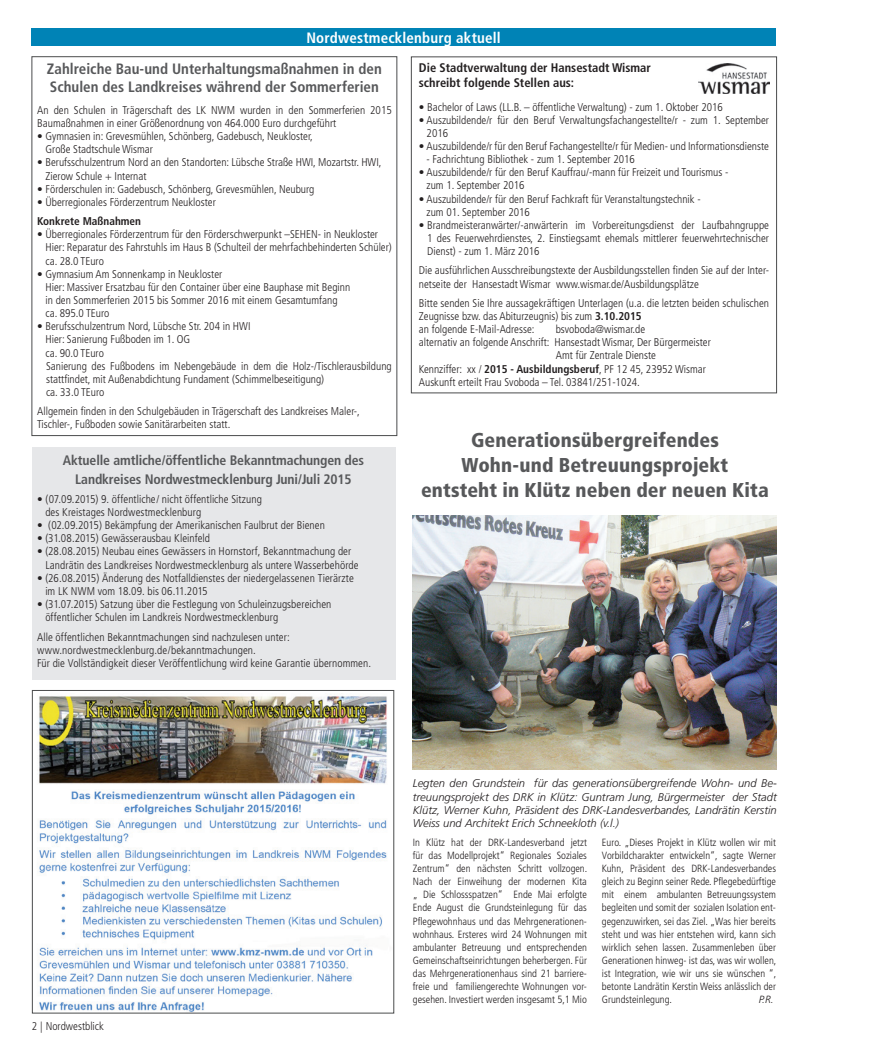
<style>
.page{position:relative;width:877px;height:1049px;background:#fff}
.page>*{position:absolute;margin:0;border:0;box-sizing:border-box;transform-origin:0 0}
.t1{font:900 condensed 20px/25px "Frutiger";letter-spacing:.005em;color:#57585a;text-align:center}
.t2{font:700 condensed 15px/18.8px "Frutiger";color:#57585a}
.t3{font:700 condensed 15px "Frutiger";letter-spacing:.01em;color:#fff}
.t4{font:700 condensed 13.75px/18.8px "Frutiger";letter-spacing:-.01em;color:#57585a;text-align:center}
.t5{font:700 condensed 12.5px/15px "Frutiger";color:#231f20}
.t6{font:300 condensed 11.25px/13.1px "Frutiger";color:#231f20}
.t7{font:italic 300 11.25px/13.1px "Frutiger";color:#231f20;text-align:justify}
.t8{font:700 condensed 11.25px "Frutiger";color:#231f20}
.t9{font:300 condensed 10.5px/13.1px "Frutiger";color:#231f20;text-align:justify}
.t10{font:italic 300 10.5px "Frutiger";color:#231f20}
.s1{font-weight:700}
</style>
<div class="page">
<div style="left:32px;top:28px;width:744px;height:18px;background:#0083b6"></div>
<div style="left:32px;top:447px;width:363px;height:232px;background:#e6e7e9"></div>
<div style="left:32px;top:56px;width:365px;height:380px;border:1px solid #4b4c4d"></div>
<div style="left:411px;top:56px;width:366px;height:337px;border:1px solid #4b4c4d"></div>
<img style="left:699px;top:64px;width:70px;height:29px">
<img style="left:39px;top:694px;width:348px;height:317px">
<div style="left:32px;top:690px;width:362px;height:323px;border:1px solid #4b4c4d"></div>
<img style="left:413px;top:516px;width:364px;height:253px">
<h2 class="t3" style="left:306px;top:29px;width:196px">Nordwestmecklenburg aktuell</h2>
<h2 class="t2" style="left:47px;top:59px;width:336px">Zahlreiche Bau-und Unterhaltungsmaßnahmen in den<br>Schulen des Landkreises während der Sommerferien</h2>
<p class="t5" style="left:419px;top:60px;width:234px">Die Stadtverwaltung der Hansestadt Wismar schreibt folgende Stellen aus:</p>
<p class="t6" style="left:419px;top:100px;width:306px">• Bachelor of Laws (LL.B. – öffentliche Verwaltung) - zum 1. Oktober 2016</p>
<p class="t6" style="left:427px;top:113px;width:344px;text-indent:-8px">• Auszubildende/r für den Beruf Verwaltungsfachangestellte/r - zum 1. September<br>2016</p>
<p class="t6" style="left:419px;top:140px;width:352px">• Auszubildende/r für den Beruf Fachangestellte/r für Medien- und Informationsdienste</p>
<p class="t6" style="left:427px;top:153px;width:210px">- Fachrichtung Bibliothek - zum 1. September 2016</p>
<p class="t6" style="left:427px;top:166px;width:303px;text-indent:-8px">• Auszubildende/r für den Beruf Kauffrau/-mann für Freizeit und Tourismus - zum 1. September 2016</p>
<p class="t6" style="left:427px;top:192px;width:276px;text-indent:-8px">• Auszubildende/r für den Beruf Fachkraft für Veranstaltungstechnik - zum 01. September 2016</p>
<p class="t6" style="left:427px;top:218px;width:343px;text-align:justify;text-indent:-8px">• Brandmeisteranwärter/-anwärterin im Vorbereitungsdienst der Laufbahngruppe 1 des Feuerwehrdienstes, 2. Einstiegsamt ehemals mittlerer feuerwehrtechnischer Dienst) - zum 1. März 2016</p>
<p class="t6" style="left:419px;top:264px;width:352px">Die ausführlichen Ausschreibungstexte der Ausbildungsstellen finden Sie auf der Inter&shy;netseite der Hansestadt Wismar www.wismar.de/Ausbildungsplätze</p>
<p class="t6" style="left:419px;top:297px;width:352px">Bitte senden Sie Ihre aussagekräftigen Unterlagen (u.a. die letzten beiden schulischen<br>Zeugnisse bzw. das Abiturzeugnis) bis zum <span class="s1">3.10.2015<br></span>an folgende E-Mail-Adresse:</p>
<p class="t6" style="left:37px;top:104px;width:356px">An den Schulen in Trägerschaft des LK NWM wurden in den Sommerferien 2015<br>Baumaßnahmen in einer Größenordnung von 464.000 Euro durchgeführt</p>
<p class="t6" style="left:46px;top:130px;width:269px;text-indent:-8px">• Gymnasien in: Grevesmühlen, Schönberg, Gadebusch, Neukloster,<br>Große Stadtschule Wismar</p>
<p class="t6" style="left:46px;top:156px;width:338px;text-indent:-8px">• Berufsschulzentrum Nord an den Standorten: Lübsche Straße HWI, Mozartstr. HWI,<br>Zierow Schule + Internat</p>
<p class="t6" style="left:37px;top:182px;width:279px">• Förderschulen in: Gadebusch, Schönberg, Grevesmühlen, Neuburg</p>
<p class="t6" style="left:37px;top:196px;width:180px">• Überregionales Förderzentrum Neukloster</p>
<p class="t8" style="left:37px;top:215px;width:105px">Konkrete Maßnahmen</p>
<p class="t6" style="left:46px;top:228px;width:348px;text-indent:-8px">• Überregionales Förderzentrum für den Förderschwerpunkt –SEHEN- in Neukloster<br>Hier: Reparatur des Fahrstuhls im Haus B (Schulteil der mehrfachbehinderten Schüler) ca. 28.0 TEuro</p>
<p class="t6" style="left:46px;top:267px;width:306px;text-indent:-8px">• Gymnasium Am Sonnenkamp in Neukloster<br>Hier: Massiver Ersatzbau für den Container über eine Bauphase mit Beginn in den Sommerferien 2015 bis Sommer 2016 mit einem Gesamtumfang ca. 895.0 TEuro</p>
<p class="t6" style="left:46px;top:320px;width:348px;text-indent:-8px">• Berufsschulzentrum Nord, Lübsche Str. 204 in HWI<br>Hier: Sanierung Fußboden im 1. OG<br>ca. 90.0 TEuro<br>Sanierung des Fußbodens im Nebengebäude in dem die Holz-/Tischlerausbildung stattfindet, mit Außenabdichtung Fundament (Schimmelbeseitigung)<br>ca. 33.0 TEuro</p>
<p class="t6" style="left:37px;top:405px;width:324px">Allgemein finden in den Schulgebäuden in Trägerschaft des Landkreises Maler-,<br>Tischler-, Fußboden sowie Sanitärarbeiten statt.</p>
<p class="t6" style="left:556px;top:323px;width:91px">bsvoboda@wismar.de</p>
<p class="t6" style="left:419px;top:336px;width:293px">alternativ an folgende Anschrift: Hansestadt Wismar, Der Bürgermeister</p>
<p class="t6" style="left:556px;top:349px;width:102px">Amt für Zentrale Dienste</p>
<p class="t6" style="left:419px;top:362px;width:288px">Kennziffer: xx / <span class="s1">2015 - Ausbildungsberuf</span>, PF 12 45, 23952 Wismar</p>
<p class="t6" style="left:419px;top:375px;width:223px">Auskunft erteilt Frau Svoboda – Tel. 03841/251-1024.</p>
<h1 class="t1" style="left:421px;top:427px;width:349px">Generationsübergreifendes<br>Wohn-und Betreuungsprojekt entsteht in Klütz neben der neuen Kita</h1>
<p class="t4" style="left:63px;top:451px;width:303px">Aktuelle amtliche/öffentliche Bekanntmachungen des<br>Landkreises Nordwestmecklenburg Juni/Juli 2015</p>
<p class="t6" style="left:45px;top:493px;width:218px;text-indent:-8px">• (07.09.2015) 9. öffentliche/ nicht öffentliche Sitzung des Kreistages Nordwestmecklenburg</p>
<p class="t6" style="left:37px;top:519px;width:289px">• (02.09.2015) Bekämpfung der Amerikanischen Faulbrut der Bienen</p>
<p class="t6" style="left:37px;top:532px;width:175px">• (31.08.2015) Gewässerausbau Kleinfeld</p>
<p class="t6" style="left:45px;top:545px;width:315px;text-indent:-8px">• (28.08.2015) Neubau eines Gewässers in Hornstorf, Bekanntmachung der<br>Landrätin des Landkreises Nordwestmecklenburg als untere Wasserbehörde</p>
<p class="t6" style="left:45px;top:571px;width:310px;text-indent:-8px">• (26.08.2015) Änderung des Notfalldienstes der niedergelassenen Tierärzte im LK NWM vom 18.09. bis 06.11.2015</p>
<p class="t6" style="left:45px;top:598px;width:288px;text-indent:-8px">• (31.07.2015) Satzung über die Festlegung von Schuleinzugsbereichen öffentlicher Schulen im Landkreis Nordwestmecklenburg</p>
<p class="t6" style="left:37px;top:631px;width:336px">Alle öffentlichen Bekanntmachungen sind nachzulesen unter: www.nordwestmecklenburg.de/bekanntmachungen.<br>Für die Vollständigkeit dieser Veröffentlichung wird keine Garantie übernommen.</p>
<p class="t7" style="left:413px;top:777px;width:366px">Legten den Grundstein für das generationsübergreifende Wohn- und Be&shy;treuungsprojekt des DRK in Klütz: Guntram Jung, Bürgermeister der Stadt Klütz, Werner Kuhn, Präsident des DRK-Landesverbandes, Landrätin Kerstin Weiss und Architekt Erich Schneekloth (v.l.)</p>
<p class="t6" style="left:32px;top:1019px;width:73px">2 | Nordwestblick</p>
<p class="t9" style="left:413px;top:836px;width:176px">In Klütz hat der DRK-Landesverband jetzt für das Modellprojekt“ Regionales Soziales Zentrum“ den nächsten Schritt vollzogen.<br>Nach der Einweihung der modernen Kita „ Die Schlossspatzen“ Ende Mai erfolgte Ende August die Grundsteinlegung für das Pflegewohnhaus und das Mehrgenerationen&shy;wohnhaus. Ersteres wird 24 Wohnungen mit ambulanter Betreuung und entsprechenden Gemeinschaftseinrichtungen beherbergen. Für das Mehrgenerationenhaus sind 21 barriere&shy;freie und familiengerechte Wohnungen vor&shy;gesehen. Investiert werden insgesamt 5,1 Mio</p>
<p class="t9" style="left:602px;top:836px;width:176px">Euro. „Dieses Projekt in Klütz wollen wir mit Vorbildcharakter entwickeln“, sagte Werner Kuhn, Präsident des DRK-Landesverbandes gleich zu Beginn seiner Rede. Pflegebedürftige mit einem ambulanten Betreuungssystem begleiten und somit der sozialen Isolation ent&shy;gegenzuwirken, sei das Ziel. „Was hier bereits steht und was hier entstehen wird, kann sich wirklich sehen lassen. Zusammenleben über Generationen hinweg- ist das, was wir wollen, ist Integration, wie wir uns sie wünschen “, betonte Landrätin Kerstin Weiss anlässlich der Grundsteinlegung.</p>
<p class="t10" style="left:759px;top:993px;width:17px">P.R.</p>
</div>
